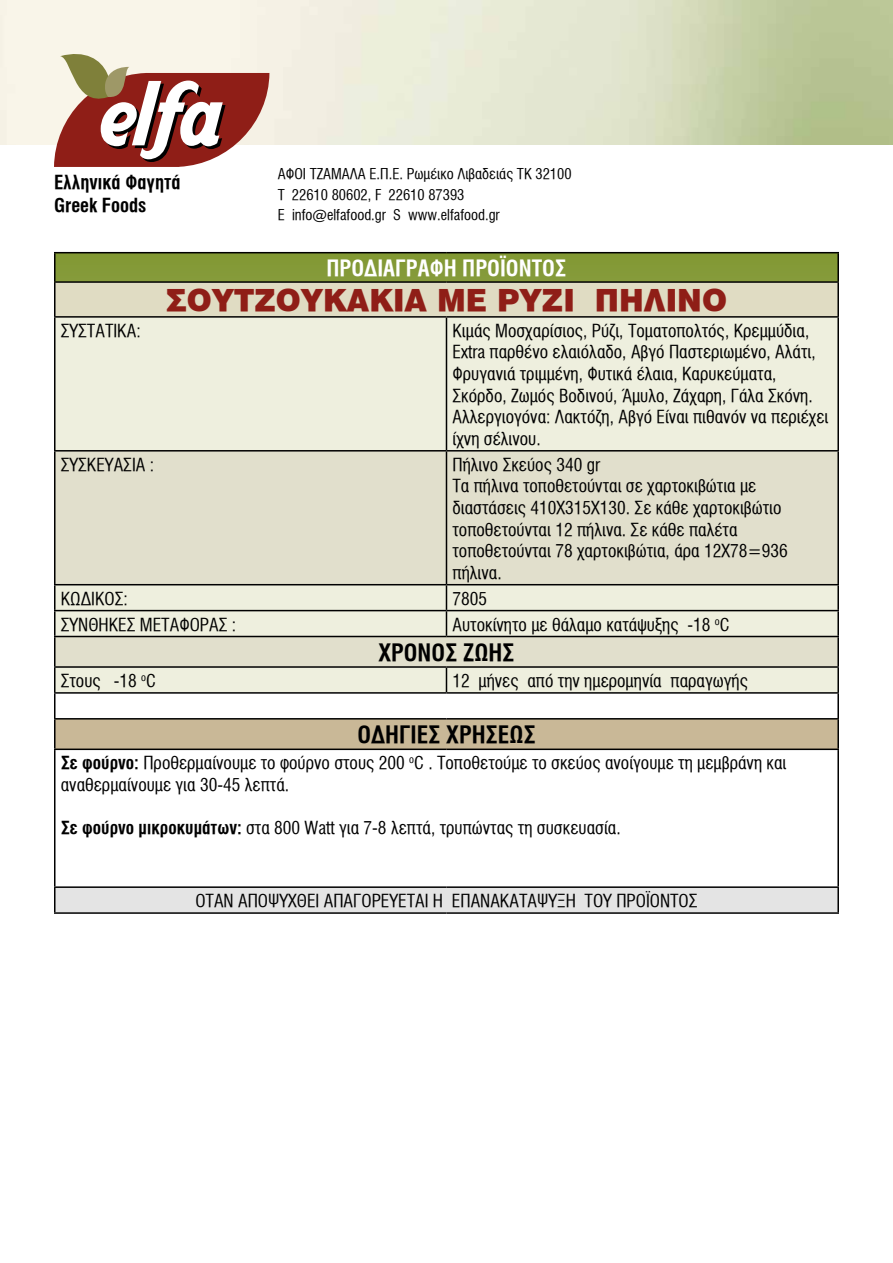
<style>
.page{position:relative;width:893px;height:1263px;background:#fff}
.page>*{position:absolute;margin:0;border:0;box-sizing:border-box;transform-origin:0 0}
.t1{font:900 30px "UB Helvetica";color:#8f1e17}
.t2{font:24px "UB Helvetica Cond Bold";color:#000}
.t3{font:22.5px "UB Helvetica Cond Bold";color:#fff}
.t4{font:19.35px/23.2px "UB Helvetica Cond Bold";color:#000}
.t5{font:18px/21.6px "UB Helvetica Cond";color:#000}
.t6{font:15px/20.7px "UB Helvetica Cond";color:#000}
.s1{font-family:"UB Helvetica Cond Bold"}
</style>
<div class="page">
<svg style="left:54px;top:49px;width:215px;height:118px"></svg>
<div style="left:55px;top:253px;width:783px;height:29px;background:#849a37"></div>
<div style="left:55px;top:282px;width:783px;height:35px;background:#e0dcc3"></div>
<div style="left:56px;top:318px;width:781px;height:374px;background:#eeefde"></div>
<svg style="left:56px;top:451px;width:781px;height:215px;background:#e1e0ce"></svg>
<div style="left:55px;top:719px;width:783px;height:30px;background:#c9b897"></div>
<div style="left:55px;top:887px;width:783px;height:26px;background:#e4e4e4"></div>
<hr style="left:54px;top:252px;width:392px;height:1px;background:#000">
<hr style="left:54px;top:253px;width:2px;height:28px;background:#000">
<hr style="left:446px;top:252px;width:393px;height:1px;background:#000">
<hr style="left:837px;top:253px;width:2px;height:28px;background:#000">
<hr style="left:54px;top:281px;width:392px;height:2px;background:#000">
<hr style="left:54px;top:283px;width:2px;height:33px;background:#000">
<hr style="left:446px;top:281px;width:393px;height:2px;background:#000">
<hr style="left:837px;top:283px;width:2px;height:33px;background:#000">
<hr style="left:54px;top:316px;width:392px;height:2px;background:#000">
<hr style="left:54px;top:318px;width:2px;height:132px;background:#000">
<hr style="left:446px;top:316px;width:393px;height:2px;background:#000">
<hr style="left:446px;top:318px;width:1px;height:132px;background:#000">
<hr style="left:837px;top:318px;width:2px;height:132px;background:#000">
<hr style="left:54px;top:585px;width:2px;height:25px;background:#000">
<hr style="left:837px;top:585px;width:2px;height:25px;background:#000">
<hr style="left:54px;top:610px;width:392px;height:1px;background:#000">
<hr style="left:54px;top:611px;width:2px;height:25px;background:#000">
<hr style="left:446px;top:610px;width:393px;height:1px;background:#000">
<svg style="left:446px;top:585px;width:1px;height:51px"></svg>
<hr style="left:837px;top:611px;width:2px;height:25px;background:#000">
<hr style="left:54px;top:636px;width:392px;height:1px;background:#000">
<hr style="left:54px;top:637px;width:2px;height:29px;background:#000">
<hr style="left:446px;top:636px;width:393px;height:1px;background:#000">
<hr style="left:837px;top:637px;width:2px;height:29px;background:#000">
<hr style="left:54px;top:666px;width:392px;height:2px;background:#000">
<hr style="left:54px;top:668px;width:2px;height:24px;background:#000">
<hr style="left:446px;top:666px;width:393px;height:2px;background:#000">
<svg style="left:446px;top:668px;width:1px;height:24px"></svg>
<hr style="left:837px;top:668px;width:2px;height:24px;background:#000">
<hr style="left:54px;top:692px;width:392px;height:2px;background:#000">
<hr style="left:54px;top:694px;width:2px;height:24px;background:#000">
<hr style="left:446px;top:692px;width:393px;height:2px;background:#000">
<hr style="left:837px;top:694px;width:2px;height:24px;background:#000">
<hr style="left:54px;top:718px;width:392px;height:1px;background:#000">
<hr style="left:54px;top:719px;width:2px;height:29px;background:#000">
<hr style="left:446px;top:718px;width:393px;height:1px;background:#000">
<hr style="left:837px;top:719px;width:2px;height:29px;background:#000">
<hr style="left:54px;top:748px;width:392px;height:2px;background:#000">
<hr style="left:54px;top:750px;width:2px;height:136px;background:#000">
<hr style="left:446px;top:748px;width:393px;height:2px;background:#000">
<hr style="left:837px;top:750px;width:2px;height:136px;background:#000">
<hr style="left:54px;top:886px;width:392px;height:2px;background:#000">
<hr style="left:54px;top:888px;width:2px;height:24px;background:#000">
<hr style="left:446px;top:886px;width:393px;height:2px;background:#000">
<hr style="left:837px;top:888px;width:2px;height:24px;background:#000">
<hr style="left:54px;top:912px;width:392px;height:2px;background:#000">
<hr style="left:446px;top:912px;width:393px;height:2px;background:#000">
<hr style="left:54px;top:450px;width:392px;height:1px;background:#000">
<hr style="left:54px;top:451px;width:2px;height:133px;background:#000">
<hr style="left:54px;top:584px;width:392px;height:1px;background:#000">
<hr style="left:446px;top:450px;width:393px;height:1px;background:#000">
<hr style="left:446px;top:451px;width:1px;height:133px;background:#000">
<hr style="left:837px;top:451px;width:2px;height:133px;background:#000">
<hr style="left:446px;top:584px;width:393px;height:1px;background:#000">
<p class="t4" style="left:54px;top:170px;width:128px">Ελληνικά Φαγητά<br>Greek Foods</p>
<p class="t6" style="left:278px;top:163px;width:295px">ΑΦΟΙ ΤΖΑΜΑΛΑ Ε.Π.Ε. Ρωμέικο Λιβαδειάς ΤΚ 32100<br>Τ 22610 80602, F 22610 87393<br>E info@elfafood.gr S www.elfafood.gr</p>
<p class="t3" style="left:327px;top:255px;width:241px">ΠΡΟΔΙΑΓΡΑΦΗ ΠΡΟΪΟΝΤΟΣ</p>
<h1 class="t1" style="left:166px;top:282px;width:562px">ΣΟΥΤΖΟΥΚΑΚΙΑ ΜΕ ΡΥΖΙ ΠΗΛΙΝΟ</h1>
<p class="t5" style="left:61px;top:320px;width:81px">ΣΥΣΤΑΤΙΚΑ:</p>
<p class="t5" style="left:452px;top:320px;width:377px">Κιμάς Μοσχαρίσιος, Ρύζι, Τοματοπολτός, Κρεμμύδια, Extra παρθένο ελαιόλαδο, Αβγό Παστεριωμένο, Αλάτι, Φρυγανιά τριμμένη, Φυτικά έλαια, Καρυκεύματα, Σκόρδο, Ζωμός Βοδινού, Άμυλο, Ζάχαρη, Γάλα Σκόνη.<br>Αλλεργιογόνα: Λακτόζη, Αβγό Είναι πιθανόν να περιέχει ίχνη σέλινου.</p>
<p class="t5" style="left:61px;top:454px;width:95px">ΣΥΣΚΕΥΑΣΙΑ :</p>
<p class="t5" style="left:452px;top:454px;width:337px">Πήλινο Σκεύος 340 gr<br>Τα πήλινα τοποθετούνται σε χαρτοκιβώτια με διαστάσεις 410Χ315Χ130. Σε κάθε χαρτοκιβώτιο τοποθετούνται 12 πήλινα. Σε κάθε παλέτα τοποθετούνται 78 χαρτοκιβώτια, άρα 12Χ78=936 πήλινα.</p>
<p class="t5" style="left:61px;top:588px;width:69px">ΚΩΔΙΚΟΣ:</p>
<p class="t5" style="left:452px;top:588px;width:36px">7805</p>
<p class="t5" style="left:61px;top:614px;width:177px">ΣΥΝΘΗΚΕΣ ΜΕΤΑΦΟΡΑΣ :</p>
<p class="t5" style="left:452px;top:614px;width:279px">Αυτοκίνητο με θάλαμο κατάψυξης -18 <sup>ο</sup>C</p>
<h2 class="t2" style="left:378px;top:639px;width:138px">ΧΡΟΝΟΣ ΖΩΗΣ</h2>
<p class="t5" style="left:61px;top:670px;width:97px">Στους -18 <sup>ο</sup>C</p>
<p class="t5" style="left:452px;top:670px;width:297px">12 μήνες από την ημερομηνία παραγωγής</p>
<h2 class="t2" style="left:357px;top:721px;width:180px">ΟΔΗΓΙΕΣ ΧΡΗΣΕΩΣ</h2>
<p class="t5" style="left:61px;top:752px;width:727px"><span class="s1">Σε φούρνο:</span> Προθερμαίνουμε το φούρνο στους 200 <sup>ο</sup>C . Τοποθετούμε το σκεύος ανοίγουμε τη μεμβράνη και αναθερμαίνουμε για 30-45 λεπτά.</p>
<p class="t5" style="left:61px;top:817px;width:561px"><span class="s1">Σε φούρνο μικροκυμάτων:</span> στα 800 Watt για 7-8 λεπτά, τρυπώντας τη συσκευασία.</p>
<p class="t5" style="left:195px;top:890px;width:504px">ΟΤΑΝ ΑΠΟΨΥΧΘΕΙ ΑΠΑΓΟΡΕΥΕΤΑΙ Η ΕΠΑΝΑΚΑΤΑΨΥΞΗ ΤΟΥ ΠΡΟΪΟΝΤΟΣ</p>
</div>
